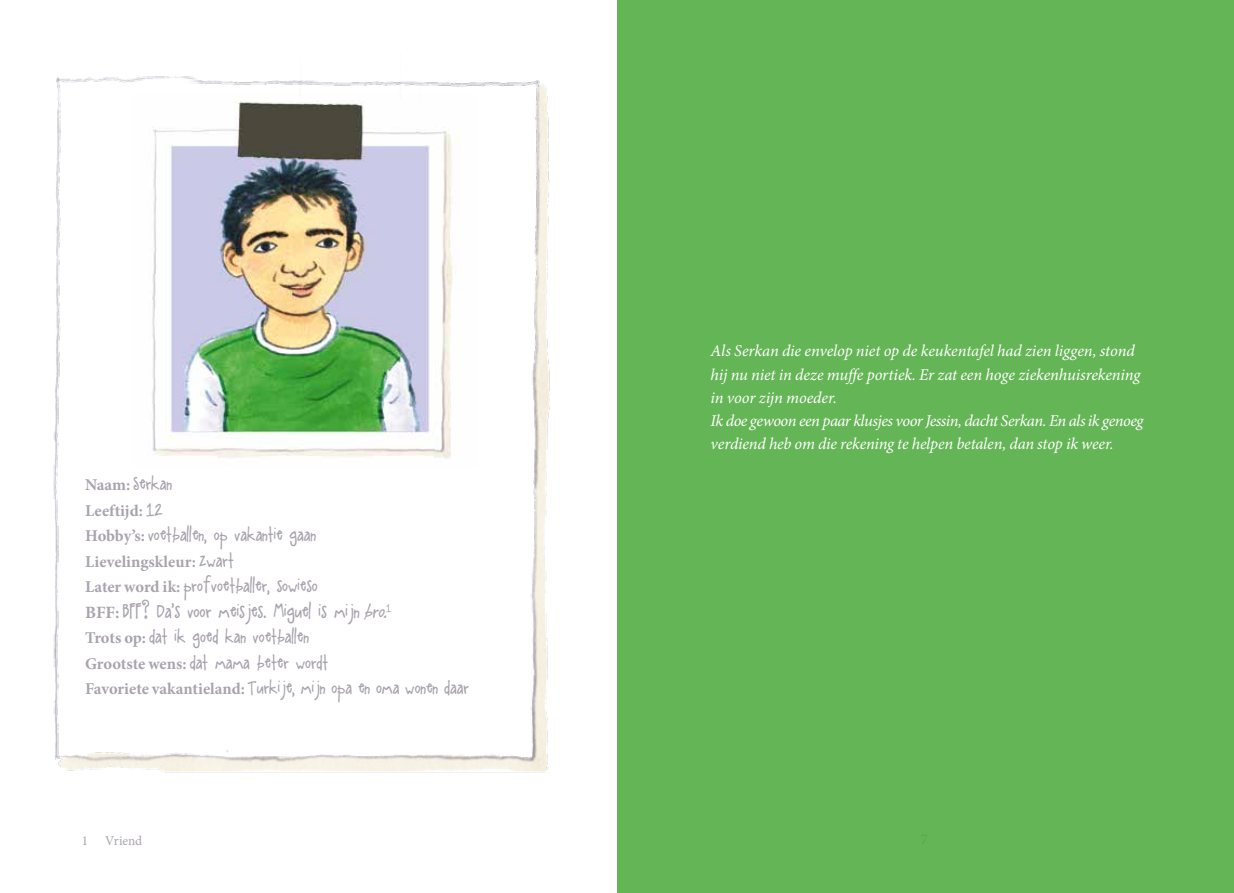
<style>
.page{position:relative;width:1234px;height:893px;background:#fff}
.page>*{position:absolute;margin:0;border:0;box-sizing:border-box;transform-origin:0 0}
.t1{font:17.25px "A Little Pot";color:#a9a3af}
.t2{font:italic 16.5px/23.2px "Minion Pro";letter-spacing:-.015em;color:#fff}
.t3{font:16.5px/25.5px "A Little Pot";color:#a9a3af}
.t4{font:700 16.5px "Minion Pro";color:#a9a3af}
.t5{font:13.5px "Minion Pro";color:#a9a3af}
.s1{font-family:"Minion Pro";font-weight:700}
.s2{font-family:"A Little Pot";font-weight:400}
.s3{font-style:italic}
.s4{font-family:"Minion Pro";font-style:italic;color:#fff}
</style>
<div class="page">
<div style="left:617px;top:0;width:616px;height:893px;background:#64b555"></div>
<img style="left:53px;top:76px;width:497px;height:697px">
<p class="t3" style="left:85px;top:472px;width:89px"><span class="s1">Naam:</span> Serkan</p>
<p class="t4" style="left:85px;top:499px;width:79px">Leeftijd: <span class="s2">12</span></p>
<p class="t3" style="left:85px;top:523px;width:232px"><span class="s1">Hobby’s:</span> voetballen, op vakantie gaan</p>
<p class="t4" style="left:85px;top:550px;width:150px">Lievelingskleur: <span class="s2">zwart</span></p>
<p class="t3" style="left:85px;top:574px;width:234px"><span class="s1">Later word ik:</span> profvoetballer, sowieso</p>
<p class="t1" style="left:85px;top:602px;width:316px"><span class="s1">BFF:</span> BFF? Da’s voor meisjes. Miguel is mijn <span class="s3">bro.</span><sup>1</sup></p>
<p class="t3" style="left:85px;top:625px;width:439px"><span class="s1">Trots op:</span> dat ik goed kan voetballen<br><span class="s1">Grootste wens:</span> dat mama beter wordt<br><span class="s1">Favoriete vakantieland:</span> Turkije, mijn opa en oma wonen daar<span class="s4">n die en-</span></p>
<p class="t5" style="left:82px;top:831px;width:8px">1</p>
<p class="t5" style="left:105px;top:831px;width:38px">Vriend</p>
<p class="t2" style="left:710px;top:339px;width:434px">Als Serkan die envelop niet op de keukentafel had zien liggen, stond hij nu niet in deze muffe portiek. Er zat een hoge ziekenhuisrekening in voor zijn moeder.<br>Ik doe gewoon een paar klusjes voor Jessin, dacht Serkan. En als ik genoeg verdiend heb om die rekening te helpen betalen, dan stop ik weer.</p>
</div>
